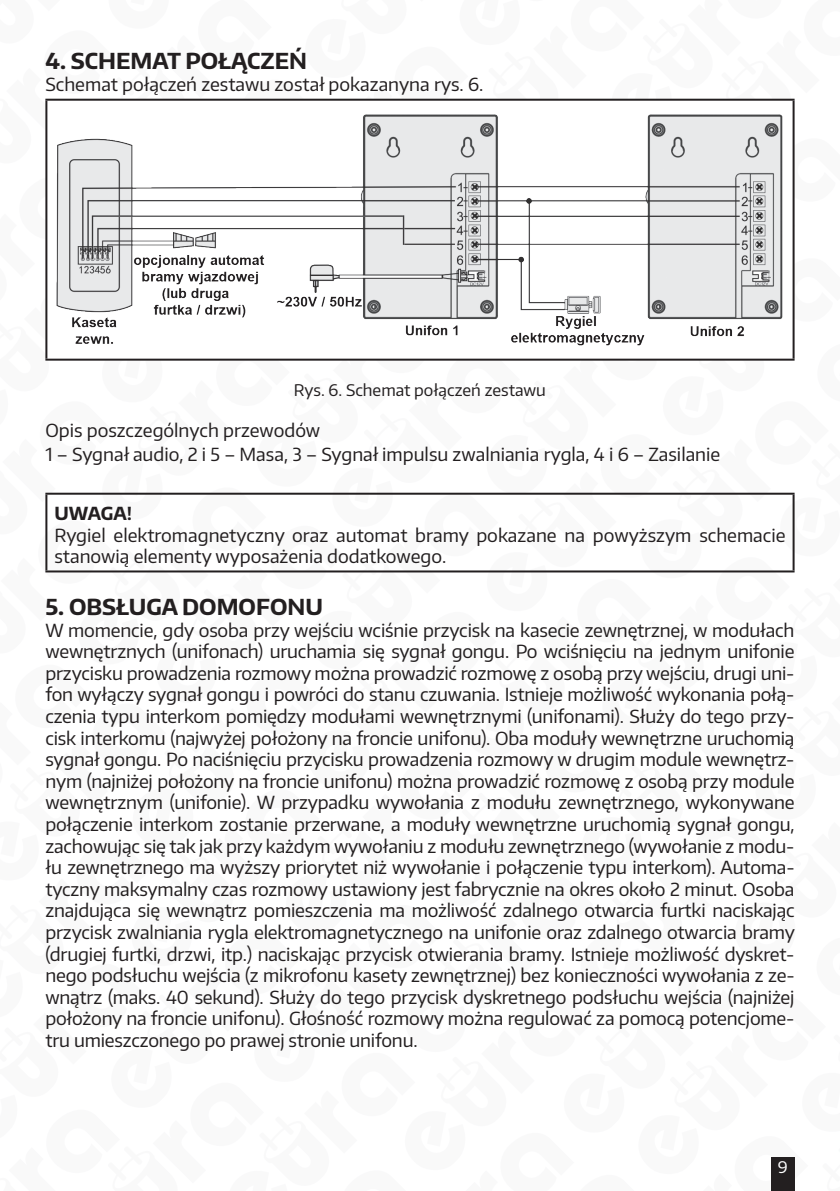
<style>
.page{position:relative;width:840px;height:1191px;background:#fff}
.page>*{position:absolute;margin:0;border:0;box-sizing:border-box;transform-origin:0 0}
.t1{font:700 22px "Encode Sans";color:#231f20}
.t2{font:18px/21.6px "Encode Sans";color:#231f20}
.t3{font:700 18px "Encode Sans";letter-spacing:-.01em;color:#231f20}
.t4{font:16px "Encode Sans";color:#231f20}
.t5{font:16px "Encode Sans";color:#fff}
</style>
<div class="page">
<div style="left:770px;top:1157px;width:24px;height:34px;background:#231f20"></div>
<hr style="left:45px;top:99px;width:749px;height:2px;background:#231f20">
<hr style="left:45px;top:101px;width:2px;height:258px;background:#231f20">
<hr style="left:792px;top:101px;width:2px;height:258px;background:#231f20">
<hr style="left:45px;top:359px;width:749px;height:2px;background:#231f20">
<img style="left:56px;top:114px;width:727px;height:232px">
<hr style="left:45px;top:493px;width:749px;height:2px;background:#231f20">
<hr style="left:45px;top:495px;width:2px;height:75px;background:#231f20">
<hr style="left:792px;top:495px;width:2px;height:75px;background:#231f20">
<hr style="left:45px;top:570px;width:749px;height:2px;background:#231f20">
<p class="t1" style="left:45px;top:46px;width:263px">4. SCHEMAT POŁĄCZEŃ</p>
<p class="t2" style="left:45px;top:73px;width:439px">Schemat połączeń zestawu został pokazanyna rys. 6.</p>
<p class="t4" style="left:294px;top:379px;width:253px">Rys. 6. Schemat połączeń zestawu</p>
<p class="t2" style="left:45px;top:417px;width:676px;line-height:24px">Opis poszczególnych przewodów<br>1 – Sygnał audio, 2 i 5 – Masa, 3 – Sygnał impulsu zwalniania rygla, 4 i 6 – Zasilanie</p>
<p class="t3" style="left:54px;top:502px;width:79px">UWAGA!</p>
<p class="t2" style="left:54px;top:524px;width:732px">Rygiel elektromagnetyczny oraz automat bramy pokazane na powyższym schemacie stanowią elementy wyposażenia dodatkowego.</p>
<p class="t1" style="left:45px;top:592px;width:279px">5. OBSŁUGA DOMOFONU</p>
<p class="t2" style="left:45px;top:618px;width:750px;text-align:justify">W momencie, gdy osoba przy wejściu wciśnie przycisk na kasecie zewnętrznej, w modułach wewnętrznych (unifonach) uruchamia się sygnał gongu. Po wciśnięciu na jednym unifonie przycisku prowadzenia rozmowy można prowadzić rozmowę z osobą przy wejściu, drugi uni&shy;fon wyłączy sygnał gongu i powróci do stanu czuwania. Istnieje możliwość wykonania połą&shy;czenia typu interkom pomiędzy modułami wewnętrznymi (unifonami). Służy do tego przy&shy;cisk interkomu (najwyżej położony na froncie unifonu). Oba moduły wewnętrzne uruchomią sygnał gongu. Po naciśnięciu przycisku prowadzenia rozmowy w drugim module wewnętrz&shy;nym (najniżej położony na froncie unifonu) można prowadzić rozmowę z osobą przy module wewnętrznym (unifonie). W przypadku wywołania z modułu zewnętrznego, wykonywane połączenie interkom zostanie przerwane, a moduły wewnętrzne uruchomią sygnał gongu, zachowując się tak jak przy każdym wywołaniu z modułu zewnętrznego (wywołanie z modu&shy;łu zewnętrznego ma wyższy priorytet niż wywołanie i połączenie typu interkom). Automa&shy;tyczny maksymalny czas rozmowy ustawiony jest fabrycznie na okres około 2 minut. Osoba znajdująca się wewnątrz pomieszczenia ma możliwość zdalnego otwarcia furtki naciskając przycisk zwalniania rygla elektromagnetycznego na unifonie oraz zdalnego otwarcia bramy (drugiej furtki, drzwi, itp.) naciskając przycisk otwierania bramy. Istnieje możliwość dyskret&shy;nego podsłuchu wejścia (z mikrofonu kasety zewnętrznej) bez konieczności wywołania z ze&shy;wnątrz (maks. 40 sekund). Służy do tego przycisk dyskretnego podsłuchu wejścia (najniżej położony na froncie unifonu). Głośność rozmowy można regulować za pomocą potencjome&shy;tru umieszczonego po prawej stronie unifonu.</p>
<p class="t5" style="left:777px;top:1157px;width:11px">9</p>
</div>
